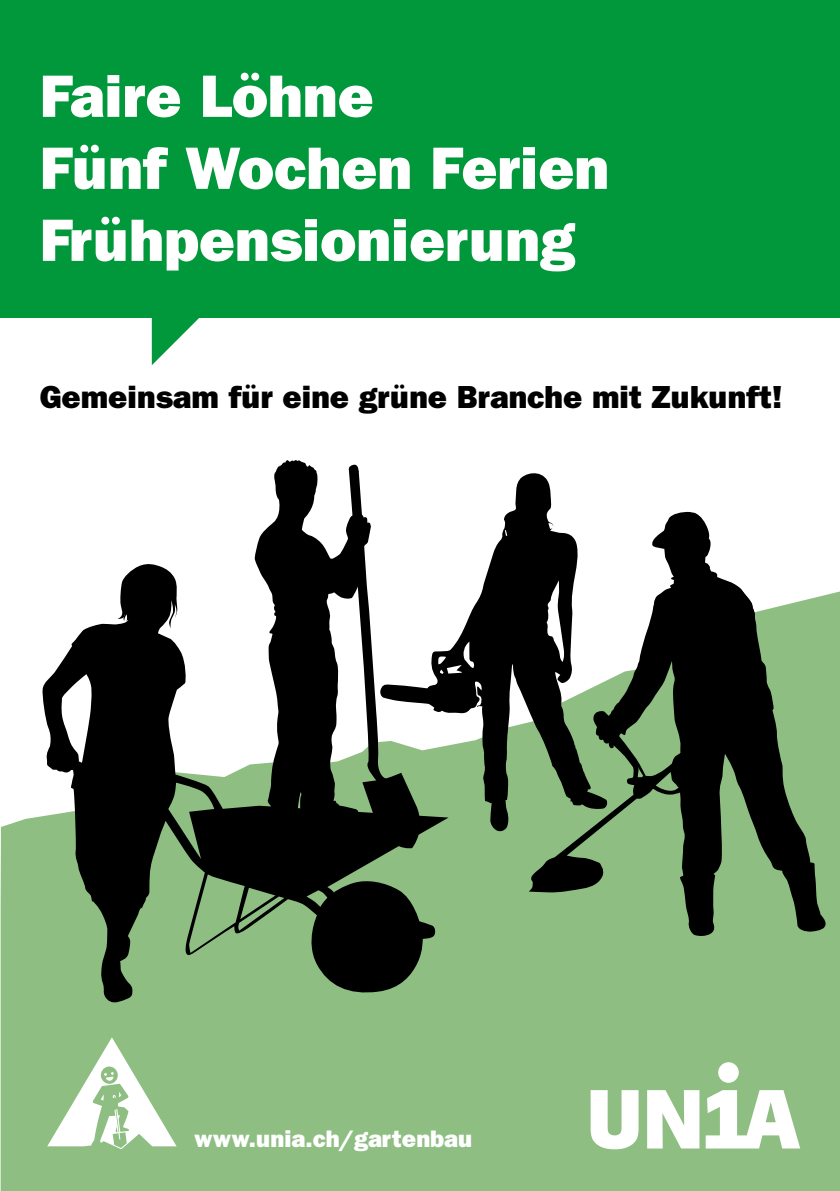
<style>
.page{position:relative;width:840px;height:1191px;background:#fff}
.page>*{position:absolute;margin:0;border:0;box-sizing:border-box;transform-origin:0 0}
.t1{font:800 60px/72px "Franklin Gothic LT Pro";color:#fff}
.t2{font:800 32px "Franklin Gothic LT Pro";color:#000}
.t3{font:800 24px "Franklin Gothic LT Pro";color:#fff}
</style>
<div class="page">
<div style="left:1px;top:591px;width:838px;height:600px;background:#8ebe82"></div>
<div style="left:0;top:0;width:839px;height:317px;background:#00983a"></div>
<svg style="left:152px;top:317px;width:56px;height:48px"></svg>
<svg style="left:448px;top:473px;width:130px;height:359px"></svg>
<svg style="left:254px;top:460px;width:117px;height:102px"></svg>
<svg style="left:717px;top:1062px;width:21px;height:20px"></svg>
<svg style="left:590px;top:1090px;width:48px;height:59px"></svg>
<svg style="left:646px;top:1090px;width:53px;height:58px"></svg>
<svg style="left:705px;top:1090px;width:94px;height:58px"></svg>
<svg style="left:42px;top:562px;width:406px;height:441px"></svg>
<svg style="left:189px;top:874px;width:95px;height:79px;background:#6c9163"></svg>
<svg style="left:306px;top:890px;width:21px;height:17px"></svg>
<svg style="left:61px;top:674px;width:31px;height:88px"></svg>
<svg style="left:47px;top:1037px;width:129px;height:112px"></svg>
<svg style="left:528px;top:580px;width:297px;height:356px;background:#60785a"></svg>
<svg style="left:619px;top:661px;width:61px;height:131px;background:#526b4b"></svg>
<svg style="left:649px;top:511px;width:105px;height:104px"></svg>
<p class="t1" style="left:40px;top:60px;width:570px">Faire Löhne<br>Fünf Wochen Ferien<br>Frühpensionierung</p>
<p class="t2" style="left:40px;top:378px;width:743px">Gemeinsam für eine grüne Branche mit Zukunft!</p>
<p class="t3" style="left:194px;top:1124px;width:280px">www.unia.ch/gartenbau</p>
</div>
